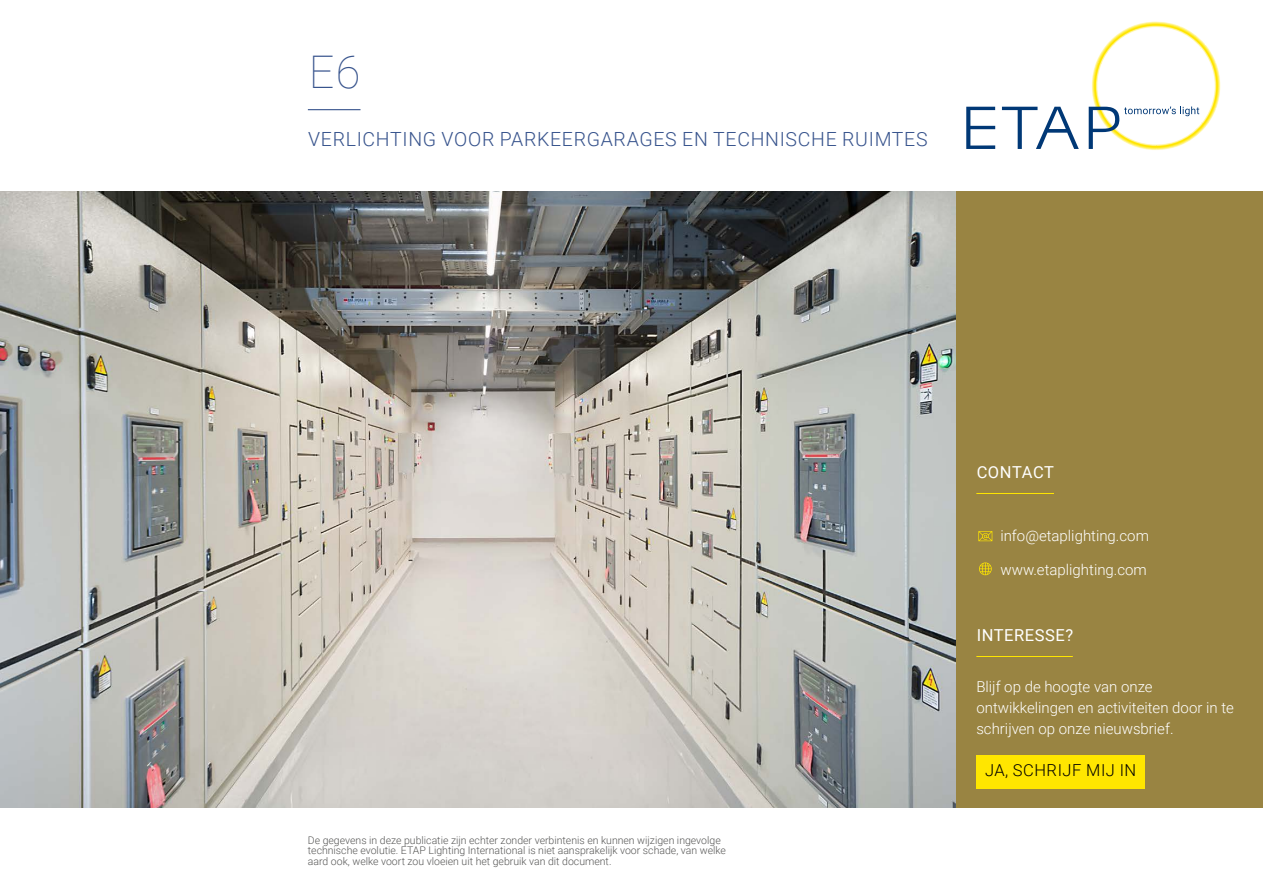
<style>
.page{position:relative;width:1263px;height:893px;background:#fff}
.page>*{position:absolute;margin:0;border:0;box-sizing:border-box;transform-origin:0 0}
.t1{font:100 45px "Roboto";color:#38548d}
.t2{font:300 19.5px "Roboto";letter-spacing:.035em;color:#38548d}
.t3{font:16.5px "Roboto";letter-spacing:.035em;color:#fff}
.t4{font:300 16.5px "Roboto";letter-spacing:.035em;color:#000}
.t5{font:300 15px/21px "Roboto";color:#fff}
.t6{font:300 10.5px/10.5px "Roboto";color:#575756}
</style>
<div class="page">
<svg style="left:966px;top:107px;width:29px;height:42px"></svg>
<svg style="left:1002px;top:107px;width:77px;height:42px"></svg>
<svg style="left:1089px;top:21px;width:132px;height:129px"></svg>
<div style="left:955px;top:191px;width:308px;height:617px;background:#998442"></div>
<img style="left:0;top:191px;width:955px;height:617px">
<hr style="left:308px;top:109px;width:52px;height:1px;background:#38548d">
<hr style="left:976px;top:493px;width:78px;height:1px;background:#ffe600">
<hr style="left:976px;top:656px;width:97px;height:1px;background:#ffe600">
<div style="left:976px;top:755px;width:169px;height:33px;background:#ffe600"></div>
<svg style="left:978px;top:531px;width:14px;height:10px"></svg>
<svg style="left:979px;top:562px;width:13px;height:13px"></svg>
<h1 class="t1" style="left:309px;top:41px;width:53px">E6</h1>
<h2 class="t2" style="left:308px;top:125px;width:621px">VERLICHTING VOOR PARKEERGARAGES EN TECHNISCHE RUIMTES</h2>
<p class="t6" style="left:308px;top:834px;width:420px">De gegevens in deze publicatie zijn echter zonder verbintenis en kunnen wijzigen ingevolge technische evolutie. ETAP Lighting International is niet aansprakelijk voor schade, van welke aard ook, welke voort zou vloeien uit het gebruik van dit document.</p>
<h3 class="t3" style="left:977px;top:461px;width:79px">CONTACT</h3>
<h3 class="t5" style="left:1000px;top:525px;width:150px">info@etaplighting.com</h3>
<h3 class="t5" style="left:1000px;top:559px;width:148px">www.etaplighting.com</h3>
<h3 class="t3" style="left:977px;top:624px;width:98px">INTERESSE?</h3>
<h3 class="t5" style="left:976px;top:675px;width:259px">Blijf op de hoogte van onze ontwikkelingen en activiteiten door in te schrijven op onze nieuwsbrief.</h3>
<h3 class="t4" style="left:985px;top:758px;width:153px">JA, SCHRIJF MIJ IN</h3>
</div>
